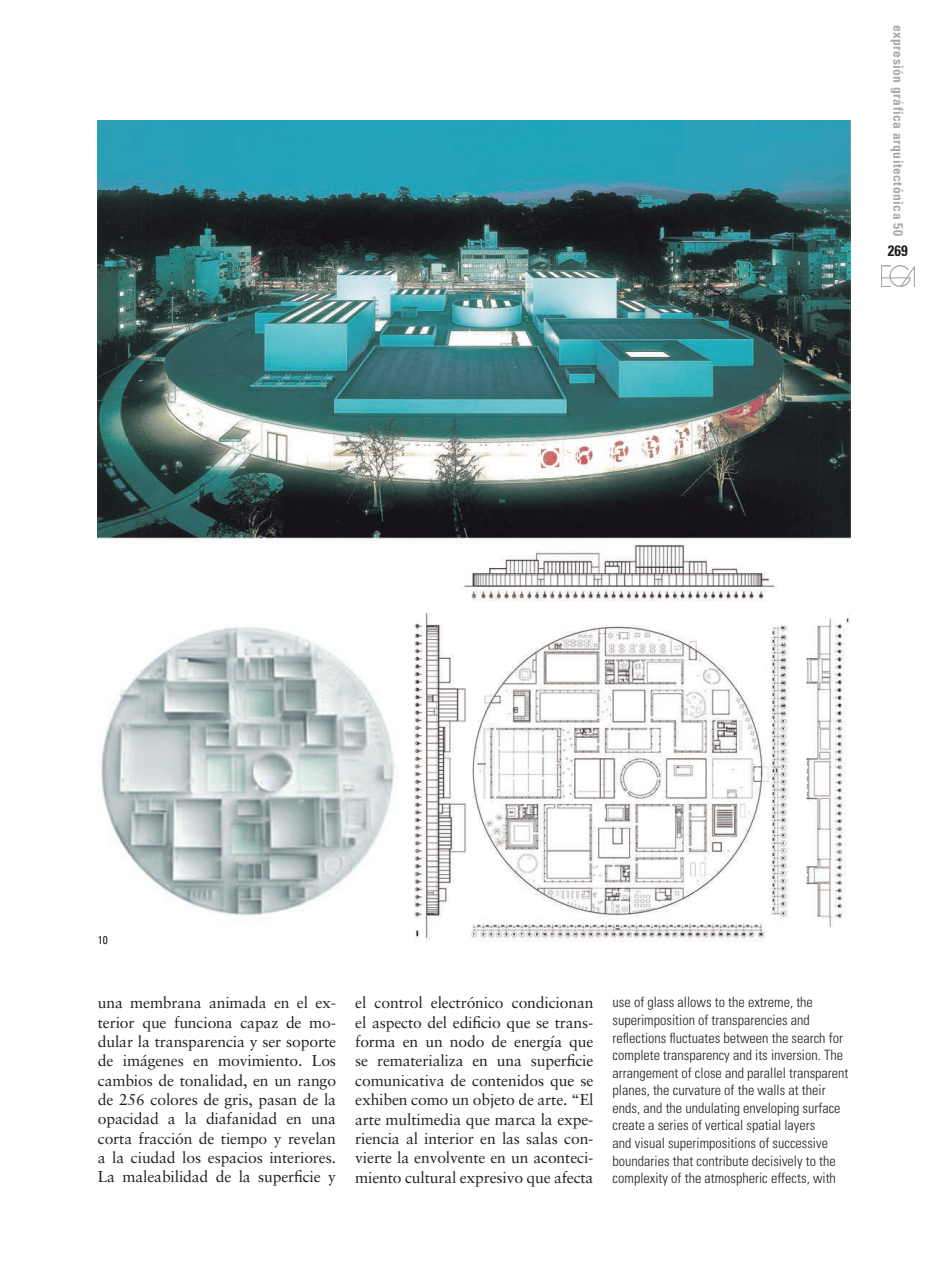
<style>
.page{position:relative;width:936px;height:1276px;background:#fff}
.page>*{position:absolute;margin:0;border:0;box-sizing:border-box;transform-origin:0 0}
.t1{font:15.75px/19.4px "Sabon";letter-spacing:-.01em;color:#231f20;text-align:justify}
.t2{font:700 condensed 15px "Univers";color:#231f20}
.t3{font:300 condensed 14.25px/17.5px "Univers";color:#231f20}
.t4{font:700 condensed 13.5px "Univers";letter-spacing:.035em;color:#a8a9ad}
.PIES_DE_FOTO_INGLES{font:condensed 11.25px "Univers";color:#231f20}
</style>
<div class="page">
<img style="left:881px;top:265px;width:33px;height:21px">
<img style="left:98px;top:120px;width:752px;height:822px">
<p class="t4" style="left:906px;top:25px;width:213px;rotate:90deg">expresión gráfica arquitectónica 50</p>
<p class="t2" style="left:887px;top:242px;width:21px">269</p>
<p class="PIES_DE_FOTO_INGLES" style="left:98px;top:932px;width:11px">10</p>
<p class="t1" style="left:98px;top:993px;width:240px">una membrana animada en el ex&shy;terior que funciona capaz de mo&shy;dular la transparencia y ser soporte de imágenes en movimiento. Los cambios de tonalidad, en un rango de 256 colores de gris, pasan de la opacidad a la diafanidad en una corta fracción de tiempo y revelan a la ciudad los espacios interiores.<br>La maleabilidad de la superficie y</p>
<p class="t1" style="left:355px;top:993px;width:240px">el control electrónico condicionan el aspecto del edificio que se trans&shy;forma en un nodo de energía que se rematerializa en una superficie comunicativa de contenidos que se exhiben como un objeto de arte. “El arte multimedia que marca la expe&shy;riencia al interior en las salas con&shy;vierte la envolvente en un aconteci&shy;miento cultural expresivo que afecta</p>
<p class="t3" style="left:612px;top:993px;width:237px">use of glass allows to the extreme, the superimposition of transparencies and reflections fluctuates between the search for complete transparency and its inversion. The arrangement of close and parallel transparent planes, the curvature of the walls at their ends, and the undulating enveloping surface create a series of vertical spatial layers<br>and visual superimpositions of successive boundaries that contribute decisively to the complexity of the atmospheric effects, with</p>
</div>
